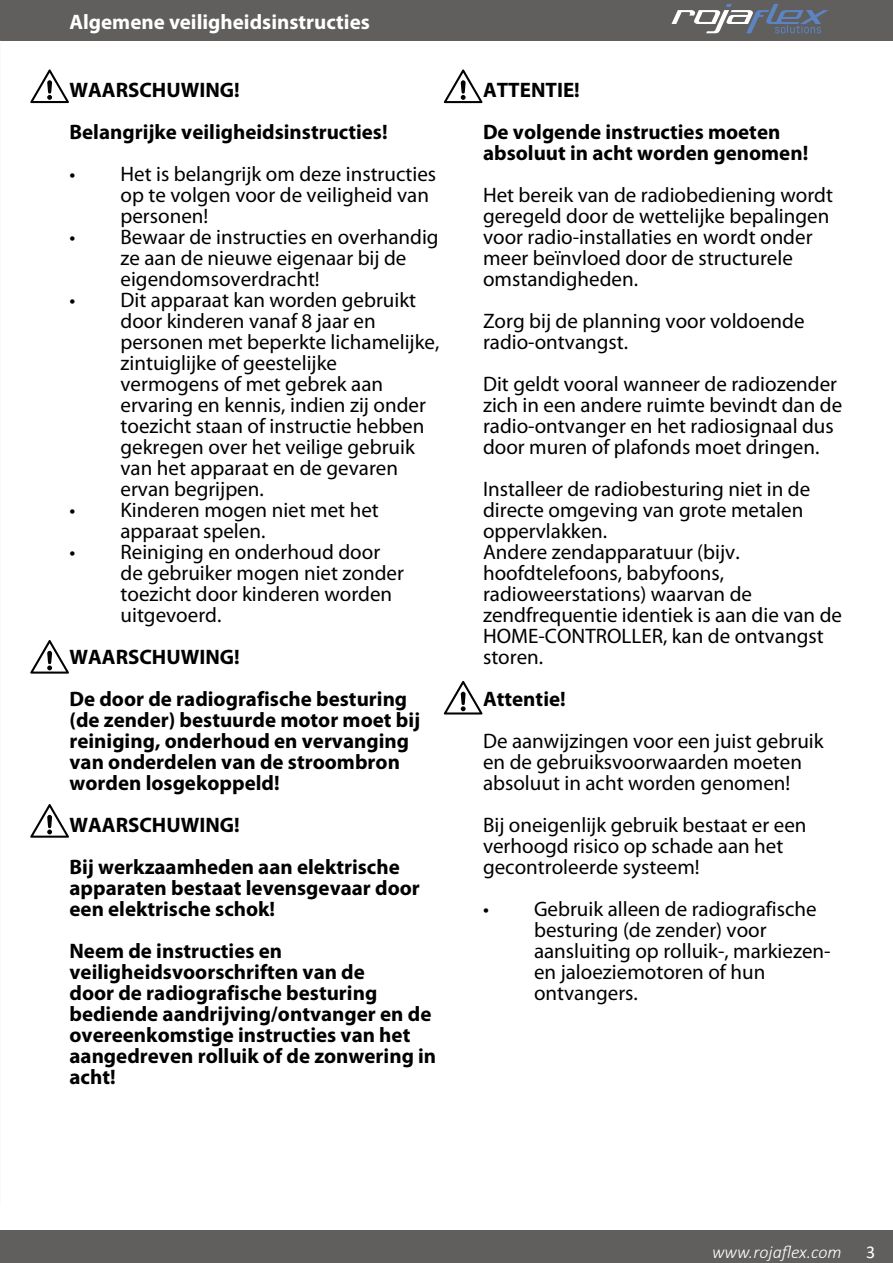
<style>
.page{position:relative;width:893px;height:1263px;background:#fff}
.page>*{position:absolute;margin:0;border:0;box-sizing:border-box;transform-origin:0 0}
.t1{font:21px/21px "Myriad Pro";color:#000}
.t2{font:700 21px/21px "Myriad Pro";color:#000}
.t3{font:700 21px "Myriad Pro";color:#fff}
.t4{font:italic 300 18px "Calibri";color:#fff}
.t5{font:18px "Calibri";color:#fff}
</style>
<div class="page">
<div style="left:0;top:0;width:893px;height:41px;background:#605f5e"></div>
<div style="left:0;top:1230px;width:893px;height:33px;background:#605f5e"></div>
<svg style="left:671px;top:4px;width:158px;height:29px"></svg>
<svg style="left:30px;top:69px;width:39px;height:35px"></svg>
<svg style="left:30px;top:640px;width:39px;height:34px"></svg>
<svg style="left:443px;top:69px;width:40px;height:35px"></svg>
<svg style="left:443px;top:680px;width:40px;height:35px"></svg>
<svg style="left:30px;top:804px;width:39px;height:34px"></svg>
<p class="t3" style="left:69px;top:10px;width:302px">Algemene veiligheidsinstructies</p>
<p class="t2" style="left:69px;top:69px;width:320px;line-height:42px">WAARSCHUWING!<br>Belangrijke veiligheidsinstructies!</p>
<p class="t1" style="left:121px;top:163px;width:317px;text-indent:-51px">• Het is belangrijk om deze instructies op te volgen voor de veiligheid van personen!</p>
<p class="t1" style="left:121px;top:226px;width:320px;text-indent:-51px">• Bewaar de instructies en overhandig ze aan de nieuwe eigenaar bij de eigendomsoverdracht!</p>
<p class="t1" style="left:121px;top:289px;width:320px;text-indent:-51px">• Dit apparaat kan worden gebruikt door kinderen vanaf 8 jaar en personen met beperkte lichamelijke, zintuiglijke of geestelijke vermogens of met gebrek aan ervaring en kennis, indien zij onder toezicht staan of instructie hebben gekregen over het veilige gebruik van het apparaat en de gevaren ervan begrijpen.</p>
<p class="t1" style="left:121px;top:499px;width:260px;text-indent:-51px">• Kinderen mogen niet met het apparaat spelen.</p>
<p class="t1" style="left:121px;top:541px;width:285px;text-indent:-51px">• Reiniging en onderhoud door de gebruiker mogen niet zonder toezicht door kinderen worden uitgevoerd.</p>
<p class="t2" style="left:69px;top:636px;width:339px;line-height:42px">WAARSCHUWING!<br>De door de radiografische besturing</p>
<p class="t2" style="left:69px;top:709px;width:352px">(de zender) bestuurde motor moet bij reiniging, onderhoud en vervanging van onderdelen van de stroombron worden losgekoppeld!</p>
<p class="t2" style="left:69px;top:804px;width:332px;line-height:42px">WAARSCHUWING!<br>Bij werkzaamheden aan elektrische</p>
<p class="t2" style="left:69px;top:877px;width:352px">apparaten bestaat levensgevaar door een elektrische schok!</p>
<p class="t2" style="left:69px;top:940px;width:368px">Neem de instructies en veiligheidsvoorschriften van de<br>door de radiografische besturing bediende aandrijving/ontvanger en de overeenkomstige instructies van het aangedreven rolluik of de zonwering in acht!</p>
<p class="t2" style="left:483px;top:69px;width:299px;line-height:42px">ATTENTIE!<br>De volgende instructies moeten</p>
<p class="t2" style="left:483px;top:142px;width:327px">absoluut in acht worden genomen!</p>
<p class="t1" style="left:483px;top:184px;width:351px">Het bereik van de radiobediening wordt geregeld door de wettelijke bepalingen voor radio-installaties en wordt onder meer beïnvloed door de structurele omstandigheden.</p>
<p class="t1" style="left:483px;top:310px;width:323px">Zorg bij de planning voor voldoende radio-ontvangst.</p>
<p class="t1" style="left:483px;top:373px;width:361px">Dit geldt vooral wanneer de radiozender zich in een andere ruimte bevindt dan de radio-ontvanger en het radiosignaal dus door muren of plafonds moet dringen.</p>
<p class="t1" style="left:483px;top:478px;width:361px">Installeer de radiobesturing niet in de directe omgeving van grote metalen oppervlakken.<br>Andere zendapparatuur (bijv. hoofdtelefoons, babyfoons, radioweerstations) waarvan de zendfrequentie identiek is aan die van de<br>HOME-CONTROLLER, kan de ontvangst storen.</p>
<p class="t2" style="left:483px;top:688px;width:84px">Attentie!</p>
<p class="t1" style="left:483px;top:730px;width:342px">De aanwijzingen voor een juist gebruik en de gebruiksvoorwaarden moeten absoluut in acht worden genomen!</p>
<p class="t1" style="left:483px;top:814px;width:325px">Bij oneigenlijk gebruik bestaat er een verhoogd risico op schade aan het gecontroleerde systeem!</p>
<p class="t1" style="left:534px;top:898px;width:298px;text-indent:-51px">• Gebruik alleen de radiografische besturing (de zender) voor aansluiting op rolluik-, markiezen&shy;en jaloeziemotoren of hun ontvangers.</p>
<p class="t4" style="left:712px;top:1241px;width:131px">www.rojaflex.com</p>
<p class="t5" style="left:866px;top:1239px;width:11px">3</p>
</div>
